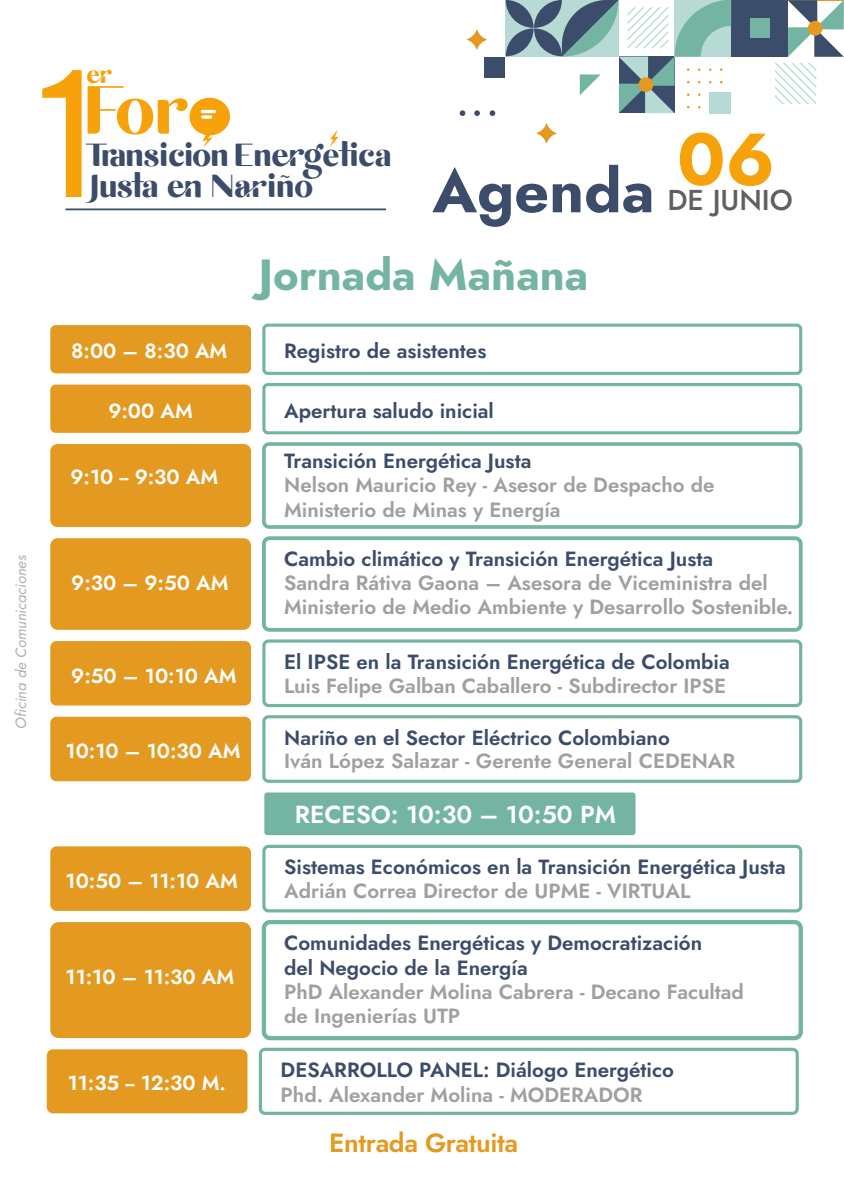
<style>
.page{position:relative;width:844px;height:1200px;background:#fff}
.page>*{position:absolute;margin:0;border:0;box-sizing:border-box;transform-origin:0 0}
.t1{font:171.5px "Be Vietnam Pro";color:#f8a20b}
.t2{font:67.62px "michael";color:#f8a20b}
.t3{font:700 60.88px "Jost";color:#3b4d6a}
.t4{font:700 43.62px "Jost";color:#73b4a2}
.t5{font:31.81px/31.5px "michael";letter-spacing:-.01em;color:#3b4d6a}
.t6{font:500 28.75px "Jost";color:#606060}
.t7{font:600 26.31px "Jost";letter-spacing:-.015em;color:#e49a21}
.t8{font:24.69px "michael";color:#f8a20b}
.t9{font:600 24.62px "Jost";color:#fff}
.t10{font:600 20.5px/24.6px "Jost";color:#a0a0a0}
.t11{font:600 20.5px/24.6px "Jost";color:#3b4d6a}
.t12{font:600 20.5px "Jost";color:#fff}
.t13{font:italic 14.94px "Jost";color:#606060}
</style>
<div class="page">
<div style="left:264px;top:792px;width:371px;height:43px;background:#73b4a2;border-radius:3px"></div>
<hr style="left:65px;top:208px;width:321px;height:2px;background:#3b4d6a">
<svg style="left:189px;top:98px;width:41px;height:50px"></svg>
<hr style="left:201px;top:110px;width:15px;height:3px;background:#fff;border-radius:2px">
<svg style="left:201px;top:115px;width:11px;height:4px"></svg>
<svg style="left:329px;top:129px;width:10px;height:19px"></svg>
<div style="left:709px;top:93px;width:21px;height:21px;background:#b7dbd4"></div>
<div style="left:484px;top:57px;width:21px;height:20px;background:#3b4d6a"></div>
<svg style="left:536px;top:123px;width:21px;height:21px"></svg>
<svg style="left:466px;top:29px;width:21px;height:21px"></svg>
<svg style="left:460px;top:110px;width:5px;height:6px"></svg>
<svg style="left:474px;top:110px;width:6px;height:6px"></svg>
<svg style="left:489px;top:110px;width:6px;height:6px"></svg>
<svg style="left:506px;top:0;width:338px;height:113px"></svg>
<div style="left:50px;top:385px;width:201px;height:48px;background:#e49a21;border-radius:5px"></div>
<div style="left:262px;top:383px;width:540px;height:51px;border:3px solid #73b4a2;border-radius:4px"></div>
<div style="left:50px;top:325px;width:201px;height:48px;background:#e49a21;border-radius:5px"></div>
<div style="left:262px;top:324px;width:540px;height:51px;border:3px solid #73b4a2;border-radius:4px"></div>
<div style="left:50px;top:444px;width:201px;height:83px;background:#e49a21;border-radius:7px"></div>
<div style="left:262px;top:442px;width:540px;height:87px;border:4px solid #73b4a2;border-radius:5px"></div>
<div style="left:50px;top:538px;width:201px;height:92px;background:#e49a21;border-radius:7px"></div>
<div style="left:262px;top:536px;width:540px;height:96px;border:4px solid #73b4a2;border-radius:6px"></div>
<div style="left:50px;top:641px;width:201px;height:65px;background:#e49a21;border-radius:6px"></div>
<div style="left:262px;top:639px;width:540px;height:68px;border:3px solid #73b4a2;border-radius:5px"></div>
<div style="left:50px;top:717px;width:201px;height:64px;background:#e49a21;border-radius:6px"></div>
<div style="left:262px;top:715px;width:540px;height:68px;border:3px solid #73b4a2;border-radius:5px"></div>
<div style="left:50px;top:846px;width:201px;height:65px;background:#e49a21;border-radius:6px"></div>
<div style="left:262px;top:845px;width:540px;height:67px;border:3px solid #73b4a2;border-radius:5px"></div>
<div style="left:50px;top:922px;width:201px;height:116px;background:#e49a21;border-radius:8px"></div>
<div style="left:262px;top:920px;width:541px;height:120px;border:4px solid #73b4a2;border-radius:6px"></div>
<div style="left:47px;top:1049px;width:200px;height:64px;background:#e49a21;border-radius:6px"></div>
<div style="left:259px;top:1048px;width:540px;height:67px;border:3px solid #73b4a2;border-radius:5px"></div>
<p class="t8" style="left:88px;top:58px;width:27px">er</p>
<h1 class="t1" style="left:35px;top:26px;width:67px">1</h1>
<h2 class="t2" style="left:88px;top:66px;width:106px">For</h2>
<h3 class="t5" style="left:86px;top:141px;width:308px">Transicion Energetica<br>Justa en Nariño</h3>
<h3 class="t3" style="left:432px;top:147px;width:344px">Agenda <sup>06</sup></h3>
<h3 class="t6" style="left:667px;top:179px;width:127px">DE JUNIO</h3>
<h3 class="t4" style="left:259px;top:244px;width:331px">Jornada Mañana</h3>
<p class="t13" style="left:10px;top:729px;width:175px;rotate:-90deg">Oficina de Comunicaciones</p>
<p class="t12" style="left:71px;top:336px;width:158px">8:00 – 8:30 AM</p>
<p class="t11" style="left:284px;top:339px;width:204px">Registro de asistentes</p>
<p class="t12" style="left:108px;top:396px;width:86px">9:00 AM</p>
<p class="t11" style="left:284px;top:398px;width:211px">Apertura saludo inicial</p>
<p class="t12" style="left:71px;top:462px;width:149px">9:10 -- 9:30 AM</p>
<p class="t12" style="left:71px;top:568px;width:159px">9:30 – 9:50 AM</p>
<p class="t12" style="left:71px;top:661px;width:167px">9:50 – 10:10 AM</p>
<p class="t12" style="left:66px;top:736px;width:176px">10:10 – 10:30 AM</p>
<p class="t12" style="left:66px;top:866px;width:174px">10:50 – 11:10 AM</p>
<p class="t12" style="left:66px;top:962px;width:170px">11:10 – 11:30 AM</p>
<p class="t12" style="left:68px;top:1068px;width:160px">11:35 -- 12:30 M.</p>
<p class="t11" style="left:284px;top:449px;width:249px">Transición Energética Justa</p>
<p class="t10" style="left:284px;top:473px;width:432px">Nelson Mauricio Rey - Asesor de Despacho de<br>Ministerio de Minas y Energía</p>
<p class="t11" style="left:284px;top:547px;width:430px">Cambio climático y Transición Energética Justa</p>
<p class="t10" style="left:284px;top:570px;width:511px">Sandra Rátiva Gaona – Asesora de Viceministra del<br>Ministerio de Medio Ambiente y Desarrollo Sostenible.</p>
<p class="t11" style="left:284px;top:649px;width:447px">El IPSE en la Transición Energética de Colombia</p>
<p class="t10" style="left:284px;top:673px;width:444px">Luis Felipe Galban Caballero - Subdirector IPSE</p>
<p class="t11" style="left:284px;top:725px;width:387px">Nariño en el Sector Eléctrico Colombiano</p>
<p class="t10" style="left:284px;top:749px;width:453px">Iván López Salazar - Gerente General CEDENAR</p>
<p class="t9" style="left:295px;top:797px;width:323px">RECESO: 10:30 – 10:50 PM</p>
<p class="t11" style="left:284px;top:855px;width:503px">Sistemas Económicos en la Transición Energética Justa</p>
<p class="t10" style="left:284px;top:879px;width:408px">Adrián Correa Director de UPME - VIRTUAL</p>
<p class="t11" style="left:284px;top:930px;width:419px">Comunidades Energéticas y Democratización del Negocio de la Energía</p>
<p class="t10" style="left:284px;top:979px;width:461px">PhD Alexander Molina Cabrera - Decano Facultad de Ingenierías UTP</p>
<p class="t11" style="left:281px;top:1058px;width:395px">DESARROLLO PANEL: Diálogo Energético</p>
<p class="t10" style="left:281px;top:1082px;width:363px">Phd. Alexander Molina - MODERADOR</p>
<p class="t7" style="left:329px;top:1124px;width:190px">Entrada Gratuita</p>
</div>
